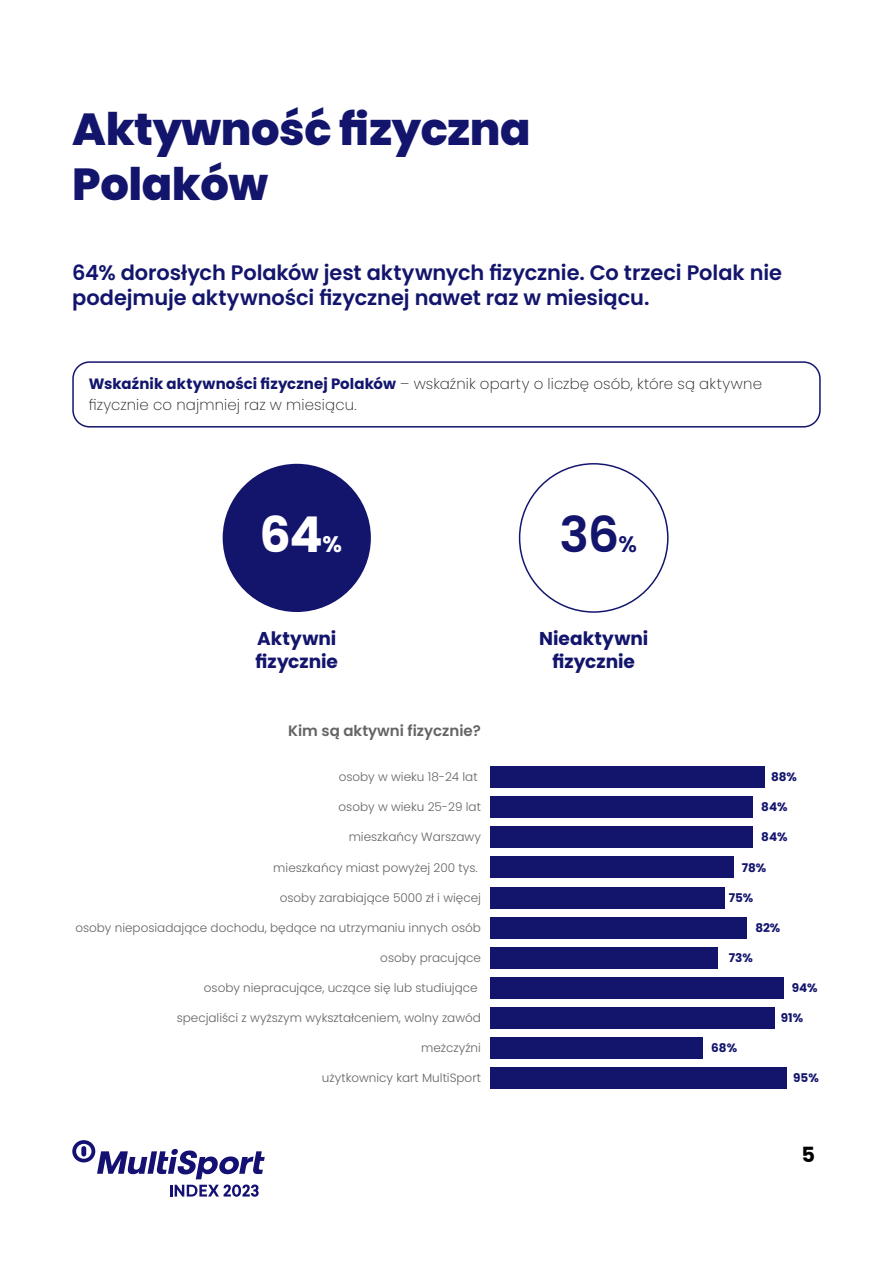
<style>
.page{position:relative;width:893px;height:1263px;background:#fff}
.page>*{position:absolute;margin:0;border:0;box-sizing:border-box;transform-origin:0 0}
.t1{font:700 49.35px "Poppins";color:#fff}
.t2{font:600 49.35px "Poppins";color:#13156d}
.PAGE_header{font:800 44.85px/55.3px "Poppins";letter-spacing:-.01em;color:#13156d}
.BODY_heading{font:600 21px/25px "Poppins";letter-spacing:-.005em;color:#13156d}
.t3{font:700 21px "Poppins";color:#000}
.t4{font:700 18.6px/22.5px "Poppins";color:#13156d}
.BODY_tekst{font:200 15px/21px "Poppins";letter-spacing:.01em;color:#1e1e1e}
.t5{font:600 15px "Poppins";color:#646464}
.t6{font:300 12px "Poppins";color:#646464}
.t7{font:700 12px "Poppins";color:#13156d}
.s1{font-weight:700;color:#13156d}
.s2{font-size:22.5px}
</style>
<div class="page">
<svg style="left:72px;top:1140px;width:193px;height:57px"></svg>
<div style="left:72px;top:361px;width:749px;height:67px;border:2px solid #13156d;border-radius:16px"></div>
<div style="left:490px;top:766px;width:275px;height:22px;background:#13156d"></div>
<div style="left:490px;top:796px;width:262px;height:22px;background:#13156d"></div>
<div style="left:490px;top:826px;width:262px;height:22px;background:#13156d"></div>
<div style="left:490px;top:856px;width:243px;height:22px;background:#13156d"></div>
<div style="left:490px;top:887px;width:234px;height:21px;background:#13156d"></div>
<div style="left:490px;top:917px;width:256px;height:21px;background:#13156d"></div>
<div style="left:490px;top:947px;width:228px;height:22px;background:#13156d"></div>
<div style="left:490px;top:977px;width:293px;height:22px;background:#13156d"></div>
<div style="left:490px;top:1007px;width:284px;height:22px;background:#13156d"></div>
<div style="left:490px;top:1037px;width:212px;height:22px;background:#13156d"></div>
<div style="left:490px;top:1067px;width:297px;height:22px;background:#13156d"></div>
<div style="left:223px;top:464px;width:148px;height:148px;background:#13156d;border-radius:50%"></div>
<p class="PAGE_header" style="left:72px;top:102px;width:460px">Aktywność fizyczna<br>Polaków</p>
<p class="BODY_heading" style="left:72px;top:260px;width:711px">64% dorosłych Polaków jest aktywnych fizycznie. Co trzeci Polak nie podejmuje aktywności fizycznej nawet raz w miesiącu.</p>
<p class="BODY_tekst" style="left:89px;top:373px;width:675px"><span class="s1">Wskaźnik aktywności fizycznej Polaków</span> – wskaźnik oparty o liczbę osób, które są aktywne fizycznie co najmniej raz w miesiącu.</p>
<p class="t1" style="left:259px;top:506px;width:84px">64<span class="s2">%</span></p>
<p class="t4" style="left:255px;top:628px;width:84px">Aktywni fizycznie</p>
<p class="t5" style="left:288px;top:722px;width:194px">Kim są aktywni fizycznie?</p>
<p class="t2" style="left:559px;top:506px;width:79px">36<span class="s2">%</span></p>
<p class="t4" style="left:539px;top:628px;width:111px;text-align:center">Nieaktywni fizycznie</p>
<p class="t6" style="left:339px;top:770px;width:141px">osoby w wieku 18-24 lat</p>
<p class="t6" style="left:339px;top:800px;width:144px">osoby w wieku 25-29 lat</p>
<p class="t6" style="left:349px;top:830px;width:134px">mieszkańcy Warszawy</p>
<p class="t6" style="left:273px;top:860px;width:206px">mieszkańcy miast powyżej 200 tys.</p>
<p class="t6" style="left:280px;top:890px;width:203px">osoby zarabiające 5000 zł i więcej</p>
<p class="t6" style="left:75px;top:921px;width:407px">osoby nieposiadające dochodu, będące na utrzymaniu innych osób</p>
<p class="t6" style="left:380px;top:951px;width:102px">osoby pracujące</p>
<p class="t6" style="left:204px;top:981px;width:275px">osoby niepracujące, uczące się lub studiujące</p>
<p class="t6" style="left:177px;top:1011px;width:306px">specjaliści z wyższym wykształceniem, wolny zawód</p>
<p class="t6" style="left:421px;top:1041px;width:61px">meżczyźni</p>
<p class="t6" style="left:322px;top:1071px;width:160px">użytkownicy kart MultiSport</p>
<p class="t7" style="left:793px;top:1071px;width:27px">95%</p>
<p class="t7" style="left:771px;top:770px;width:27px">88%</p>
<p class="t7" style="left:761px;top:800px;width:28px">84%</p>
<p class="t7" style="left:761px;top:830px;width:28px">84%</p>
<p class="t7" style="left:742px;top:860px;width:26px">78%</p>
<p class="t7" style="left:729px;top:890px;width:26px">75%</p>
<p class="t7" style="left:755px;top:921px;width:27px">82%</p>
<p class="t7" style="left:729px;top:951px;width:26px">73%</p>
<p class="t7" style="left:792px;top:981px;width:27px">94%</p>
<p class="t7" style="left:781px;top:1011px;width:24px">91%</p>
<p class="t7" style="left:711px;top:1041px;width:27px">68%</p>
<h3 class="t3" style="left:801px;top:1142px;width:15px">5</h3>
</div>
